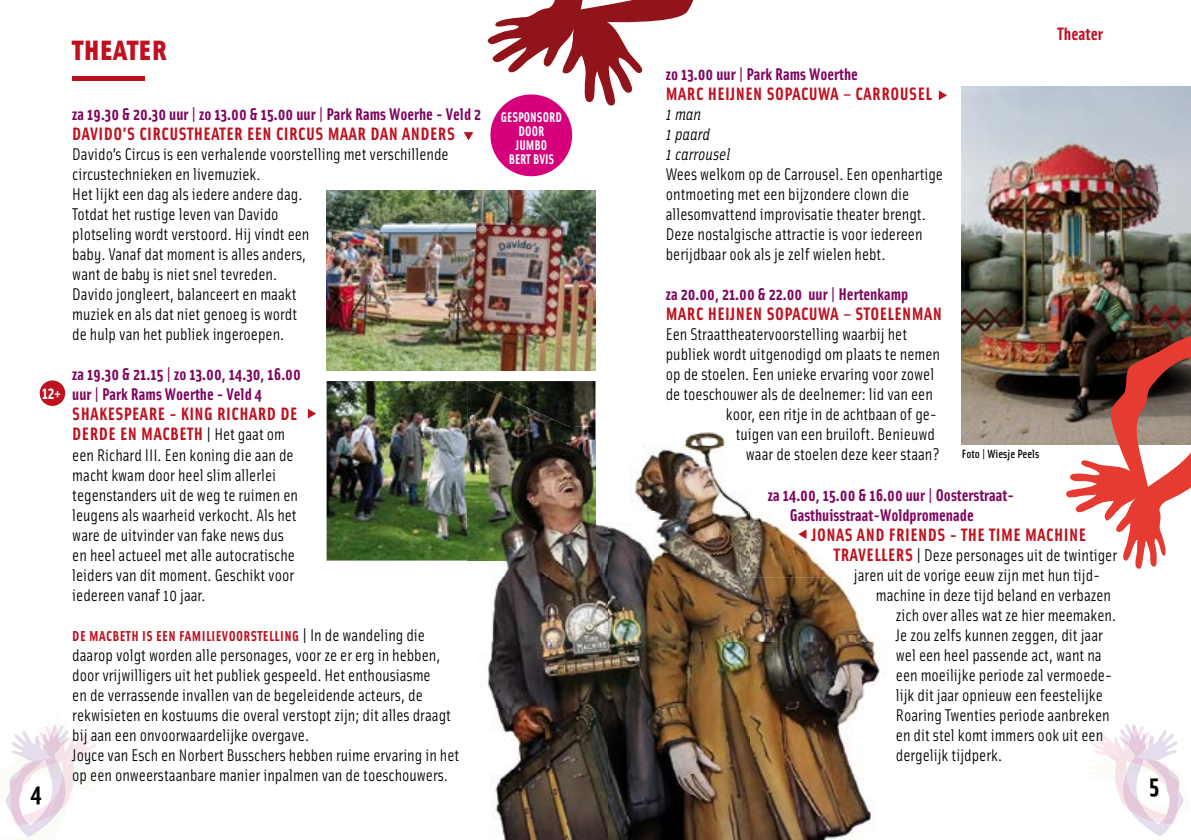
<style>
.page{position:relative;width:1191px;height:840px;background:#fff}
.page>*{position:absolute;margin:0;border:0;box-sizing:border-box;transform-origin:0 0}
.t1{font:900 28px "Solex";letter-spacing:.025em;color:#be1220}
.t2{font:700 26px "Solex";color:#000}
.t3{font:700 18px/20px "Solex";letter-spacing:.025em;color:#be1220}
.t4{font:700 18px "Solex";color:#be1220}
.t5{font:700 17.4px "Solex";color:#fff;scale:.92 1}
.t6{font:17px/20px "Solex";color:#000}
.t7{font:700 17px/20px "Solex";color:#7e045d}
.t8{font:italic 17px/20px "Solex";color:#000}
.t9{font:700 14.4px "Solex";letter-spacing:.025em;color:#be1220}
.t10{font:700 14px/14px "Solex";color:#fff;text-align:center;scale:.95 1}
.t11{font:500 12px "Solex";color:#000}
.s1{font-weight:400;font-size:17px;color:#000}
.s2{font-weight:700;font-size:18px;color:#be1220}
</style>
<div class="page">
<img style="left:326px;top:190px;width:269px;height:180px">
<img style="left:326px;top:381px;width:142px;height:179px">
<svg style="left:1092px;top:724px;width:92px;height:111px"></svg>
<svg style="left:5px;top:725px;width:92px;height:112px"></svg>
<hr style="left:72px;top:76px;width:72px;height:4px;background:#be1220">
<svg style="left:487px;top:0;width:207px;height:108px"></svg>
<svg style="left:464px;top:132px;width:9px;height:8px"></svg>
<svg style="left:308px;top:409px;width:8px;height:9px"></svg>
<div style="left:490px;top:94px;width:82px;height:82px;background:#d6007a;border-radius:50%"></div>
<img style="left:961px;top:86px;width:230px;height:358px">
<img style="left:595px;top:381px;width:1px;height:64px">
<img style="left:684px;top:432px;width:41px;height:13px">
<img style="left:595px;top:445px;width:153px;height:66px">
<img style="left:468px;top:511px;width:363px;height:66px">
<img style="left:488px;top:577px;width:397px;height:262px">
<img style="left:468px;top:381px;width:127px;height:179px">
<svg style="left:1065px;top:331px;width:126px;height:238px"></svg>
<svg style="left:938px;top:90px;width:9px;height:10px"></svg>
<div style="left:40px;top:380px;width:25px;height:25px;background:#be1220;border-radius:50%"></div>
<h1 class="t1" style="left:72px;top:34px;width:96px">THEATER</h1>
<p class="t5" style="left:42px;top:383px;width:22px">12+</p>
<h2 class="t2" style="left:31px;top:778px;width:13px">4</h2>
<p class="t7" style="left:72px;top:104px;width:410px">za 19.30 &amp; 20.30 uur | zo 13.00 &amp; 15.00 uur | Park Rams Woerhe - Veld 2</p>
<p class="t3" style="left:72px;top:124px;width:384px">DAVIDO’S CIRCUSTHEATER EEN CIRCUS MAAR DAN ANDERS</p>
<p class="t6" style="left:72px;top:145px;width:378px">Davido’s Circus is een verhalende voorstelling met verschillende circustechnieken en livemuziek.<br>Het lijkt een dag als iedere andere dag.<br>Totdat het rustige leven van Davido<br>plotseling wordt verstoord. Hij vindt een<br>baby. Vanaf dat moment is alles anders,<br>want de baby is niet snel tevreden.<br>Davido jongleert, balanceert en maakt<br>muziek en als dat niet genoeg is wordt<br>de hulp van het publiek ingeroepen.</p>
<p class="t7" style="left:72px;top:364px;width:230px">za 19.30 &amp; 21.15 | zo 13.00, 14.30, 16.00 uur | Park Rams Woerthe - Veld 4</p>
<p class="t3" style="left:72px;top:404px;width:226px">SHAKESPEARE - KING RICHARD DE<br>DERDE EN MACBETH <span class="s1">| Het gaat om</span></p>
<p class="t6" style="left:72px;top:445px;width:227px">een Richard III. Een koning die aan de macht kwam door heel slim allerlei tegenstanders uit de weg te ruimen en leugens als waarheid verkocht. Als het ware de uitvinder van fake news dus en heel actueel met alle autocratische leiders van dit moment. Geschikt voor iedereen vanaf 10 jaar.</p>
<p class="t9" style="left:72px;top:627px;width:354px">DE MACBETH IS EEN FAMILIEVOORSTELLING <span class="s1">| In de wandeling die</span></p>
<p class="t6" style="left:72px;top:645px;width:388px">daarop volgt worden alle personages, voor ze er erg in hebben, door vrijwilligers uit het publiek gespeeld. Het enthousiasme<br>en de verrassende invallen van de begeleidende acteurs, de rekwisieten en kostuums die overal verstopt zijn; dit alles draagt bij aan een onvoorwaardelijke overgave.<br>Joyce van Esch en Norbert Busschers hebben ruime ervaring in het op een onweerstaanbare manier inpalmen van de toeschouwers.</p>
<p class="t10" style="left:501px;top:109px;width:66px">GESPONSORD<br>DOOR<br>JUMBO<br>BERT BVIS</p>
<p class="t4" style="left:1057px;top:24px;width:47px">Theater</p>
<p class="t7" style="left:666px;top:64px;width:193px">zo 13.00 uur | Park Rams Woerthe</p>
<p class="t3" style="left:666px;top:84px;width:267px">MARC HEIJNEN SOPACUWA – CARROUSEL</p>
<p class="t8" style="left:666px;top:106px;width:66px">1 man<br>1 paard<br>1 carrousel</p>
<p class="t6" style="left:666px;top:165px;width:279px">Wees welkom op de Carrousel. Een openhartige ontmoeting met een bijzondere clown die allesomvattend improvisatie theater brengt.<br>Deze nostalgische attractie is voor iedereen berijdbaar ook als je zelf wielen hebt.</p>
<p class="t7" style="left:666px;top:284px;width:244px">za 20.00, 21.00 &amp; 22.00 uur | Hertenkamp</p>
<p class="t3" style="left:666px;top:304px;width:278px">MARC HEIJNEN SOPACUWA – STOELENMAN</p>
<p class="t6" style="left:666px;top:325px;width:243px">Een Straattheatervoorstelling waarbij het</p>
<p class="t6" style="left:666px;top:345px;width:276px">publiek wordt uitgenodigd om plaats te nemen</p>
<p class="t6" style="left:666px;top:365px;width:270px">op de stoelen. Een unieke ervaring voor zowel</p>
<p class="t6" style="left:666px;top:385px;width:269px">de toeschouwer als de deelnemer: lid van een</p>
<p class="t6" style="left:726px;top:405px;width:213px">koor, een ritje in de achtbaan of ge-</p>
<p class="t6" style="left:736px;top:425px;width:201px">tuigen van een bruiloft. Benieuwd</p>
<p class="t6" style="left:746px;top:445px;width:195px">waar de stoelen deze keer staan?</p>
<p class="t7" style="left:790px;top:484px;width:226px;text-indent:-22px">za 14.00, 15.00 &amp; 16.00 uur | Oosterstraat-<br>Gasthuisstraat-Woldpromenade</p>
<p class="t3" style="left:812px;top:524px;width:275px">JONAS AND FRIENDS - THE TIME MACHINE</p>
<p class="t6" style="left:834px;top:545px;width:285px"><span class="s2">TRAVELLERS</span> | Deze personages uit de twintiger</p>
<p class="t6" style="left:854px;top:565px;width:248px">jaren uit de vorige eeuw zijn met hun tijd-</p>
<p class="t6" style="left:876px;top:585px;width:237px">machine in deze tijd beland en verbazen</p>
<p class="t6" style="left:896px;top:605px;width:222px">zich over alles wat ze hier meemaken.</p>
<p class="t6" style="left:896px;top:625px;width:208px">Je zou zelfs kunnen zeggen, dit jaar</p>
<p class="t6" style="left:896px;top:645px;width:207px">wel een heel passende act, want na</p>
<p class="t6" style="left:896px;top:665px;width:218px">een moeilijke periode zal vermoede-</p>
<p class="t6" style="left:896px;top:685px;width:208px">lijk dit jaar opnieuw een feestelijke</p>
<p class="t6" style="left:896px;top:705px;width:215px">Roaring Twenties periode aanbreken</p>
<p class="t6" style="left:896px;top:725px;width:209px">en dit stel komt immers ook uit een</p>
<p class="t6" style="left:896px;top:745px;width:108px">dergelijk tijdperk.</p>
<p class="t11" style="left:962px;top:449px;width:79px">Foto | Wiesje Peels</p>
<h2 class="t2" style="left:1149px;top:769px;width:12px">5</h2>
</div>
